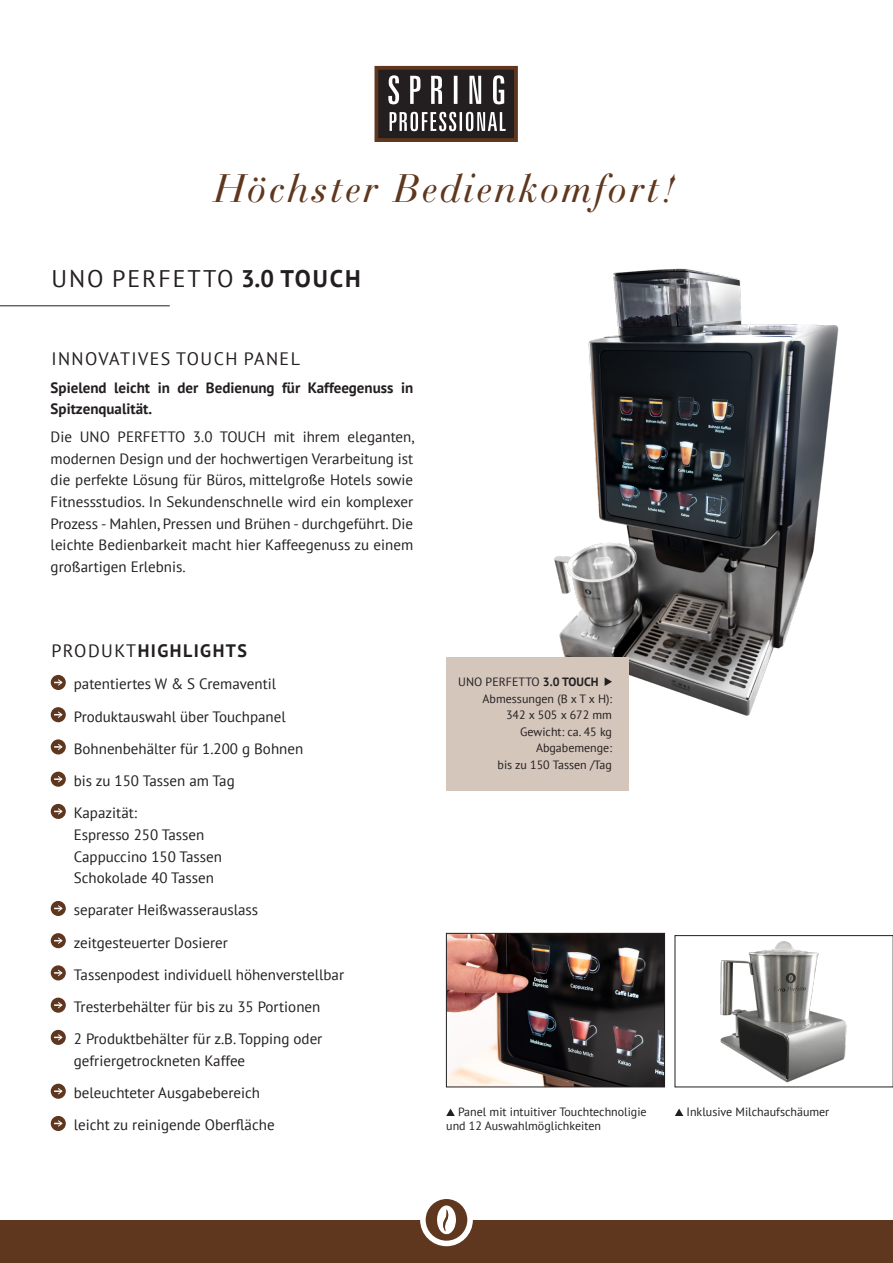
<style>
.page{position:relative;width:893px;height:1263px;background:#fff}
.page>*{position:absolute;margin:0;border:0;box-sizing:border-box;transform-origin:0 0}
.t1{font:italic 42px "Bauer Bodoni BT";letter-spacing:.08em;color:#5f371e}
.t2{font:24px "PT Sans";letter-spacing:.08em;color:#231f20}
.t3{font:18px "PT Sans";letter-spacing:.08em;color:#231f20}
.t4{font:700 18px "PT Sans";letter-spacing:.08em;color:#231f20}
.t5{font:15px/32.2px "PT Sans";color:#231f20}
.t6{font:700 15px/21.6px "PT Sans";color:#231f20}
.t7{font:12px "PT Sans";color:#231f20}
.s1{font-weight:700}
.s2{font-weight:400}
</style>
<div class="page">
<div style="left:0;top:1220px;width:893px;height:43px;background:#5f371e"></div>
<svg style="left:423px;top:1196px;width:47px;height:47px"></svg>
<div style="left:420px;top:1193px;width:53px;height:53px;border:6px solid #fff;border-radius:50%"></div>
<svg style="left:437px;top:1205px;width:19px;height:29px"></svg>
<hr style="left:0;top:305px;width:170px;height:1px;background:#231f20">
<svg style="left:374px;top:65px;width:144px;height:77px;background:#574f4c"></svg>
<div style="left:51px;top:675px;width:15px;height:15px;background:#5f371e;border-radius:50%"></div>
<svg style="left:54px;top:679px;width:8px;height:7px"></svg>
<div style="left:51px;top:707px;width:15px;height:15px;background:#5f371e;border-radius:50%"></div>
<svg style="left:54px;top:711px;width:8px;height:7px"></svg>
<div style="left:51px;top:739px;width:15px;height:15px;background:#5f371e;border-radius:50%"></div>
<svg style="left:54px;top:744px;width:8px;height:6px"></svg>
<div style="left:51px;top:772px;width:15px;height:15px;background:#5f371e;border-radius:50%"></div>
<svg style="left:54px;top:776px;width:8px;height:6px"></svg>
<div style="left:51px;top:804px;width:15px;height:15px;background:#5f371e;border-radius:50%"></div>
<svg style="left:54px;top:808px;width:8px;height:7px"></svg>
<div style="left:51px;top:901px;width:15px;height:15px;background:#5f371e;border-radius:50%"></div>
<svg style="left:54px;top:905px;width:8px;height:7px"></svg>
<div style="left:51px;top:933px;width:15px;height:15px;background:#5f371e;border-radius:50%"></div>
<svg style="left:54px;top:937px;width:8px;height:7px"></svg>
<div style="left:51px;top:965px;width:15px;height:15px;background:#5f371e;border-radius:50%"></div>
<svg style="left:54px;top:970px;width:8px;height:6px"></svg>
<div style="left:51px;top:998px;width:15px;height:15px;background:#5f371e;border-radius:50%"></div>
<svg style="left:54px;top:1002px;width:8px;height:6px"></svg>
<div style="left:51px;top:1030px;width:15px;height:15px;background:#5f371e;border-radius:50%"></div>
<svg style="left:54px;top:1034px;width:8px;height:7px"></svg>
<div style="left:51px;top:1084px;width:15px;height:15px;background:#5f371e;border-radius:50%"></div>
<svg style="left:54px;top:1088px;width:8px;height:6px"></svg>
<div style="left:51px;top:1116px;width:15px;height:15px;background:#5f371e;border-radius:50%"></div>
<svg style="left:54px;top:1120px;width:8px;height:7px"></svg>
<img style="left:554px;top:268px;width:285px;height:448px">
<div style="left:446px;top:657px;width:183px;height:134px;background:#d5c6bc"></div>
<svg style="left:605px;top:677px;width:7px;height:9px"></svg>
<img style="left:448px;top:935px;width:215px;height:150px">
<div style="left:446px;top:933px;width:219px;height:154px;border:1px solid #231f20"></div>
<img style="left:720px;top:941px;width:127px;height:142px">
<div style="left:675px;top:935px;width:218px;height:152px;border:1px solid #231f20"></div>
<svg style="left:675px;top:1108px;width:8px;height:8px"></svg>
<svg style="left:446px;top:1108px;width:9px;height:8px"></svg>
<h1 class="t1" style="left:215px;top:163px;width:463px">Höchster Bedienkomfort!</h1>
<h2 class="t2" style="left:52px;top:263px;width:311px">UNO PERFETTO <span class="s1">3.0 TOUCH</span></h2>
<p class="t3" style="left:51px;top:347px;width:250px">INNOVATIVES TOUCH PANEL</p>
<p class="t6" style="left:51px;top:376px;width:364px">Spielend leicht in der Bedienung für Kaffeegenuss in<br>Spitzenqualität.</p>
<p class="t5" style="left:51px;top:426px;width:365px;line-height:21.6px;text-align:justify">Die UNO PERFETTO 3.0 TOUCH mit ihrem eleganten, modernen Design und der hochwertigen Verarbeitung ist die perfekte Lösung für Büros, mittelgroße Hotels sowie Fitnessstudios. In Sekundenschnelle wird ein komplexer Prozess - Mahlen, Pressen und Brühen - durchgeführt. Die leichte Bedienbarkeit macht hier Kaffeegenuss zu einem großartigen Erlebnis.</p>
<p class="t4" style="left:51px;top:639px;width:197px"><span class="s2">PRODUKT</span>HIGHLIGHTS</p>
<p class="t5" style="left:74px;top:668px;width:231px">patentiertes W &amp; S Cremaventil<br>Produktauswahl über Touchpanel<br>Bohnenbehälter für 1.200 g Bohnen bis zu 150 Tassen am Tag<br>Kapazität:</p>
<p class="t5" style="left:74px;top:823px;width:150px;line-height:21.6px">Espresso 250 Tassen<br>Cappuccino 150 Tassen<br>Schokolade 40 Tassen</p>
<p class="t5" style="left:74px;top:894px;width:272px">separater Heißwasserauslass zeitgesteuerter Dosierer<br>Tassenpodest individuell höhenverstellbar Tresterbehälter für bis zu 35 Portionen<br>2 Produktbehälter für z.B. Topping oder</p>
<p class="t5" style="left:74px;top:1044px;width:202px">gefriergetrockneten Kaffee beleuchteter Ausgabebereich leicht zu reinigende Oberfläche</p>
<p class="t7" style="left:458px;top:674px;width:142px">UNO PERFETTO <span class="s1">3.0 TOUCH</span></p>
<p class="t7" style="left:483px;top:690px;width:131px">Abmessungen (B x T x H):</p>
<p class="t7" style="left:506px;top:707px;width:108px">342 x 505 x 672 mm</p>
<p class="t7" style="left:520px;top:723px;width:93px">Gewicht: ca. 45 kg</p>
<p class="t7" style="left:536px;top:740px;width:78px">Abgabemenge:</p>
<p class="t7" style="left:498px;top:756px;width:116px">bis zu 150 Tassen /Tag</p>
<p class="t7" style="left:458px;top:1104px;width:190px">Panel mit intuitiver Touchtechnoligie</p>
<p class="t7" style="left:687px;top:1104px;width:144px">Inklusive Milchaufschäumer</p>
<p class="t7" style="left:446px;top:1118px;width:156px">und 12 Auswahlmöglichkeiten</p>
</div>
